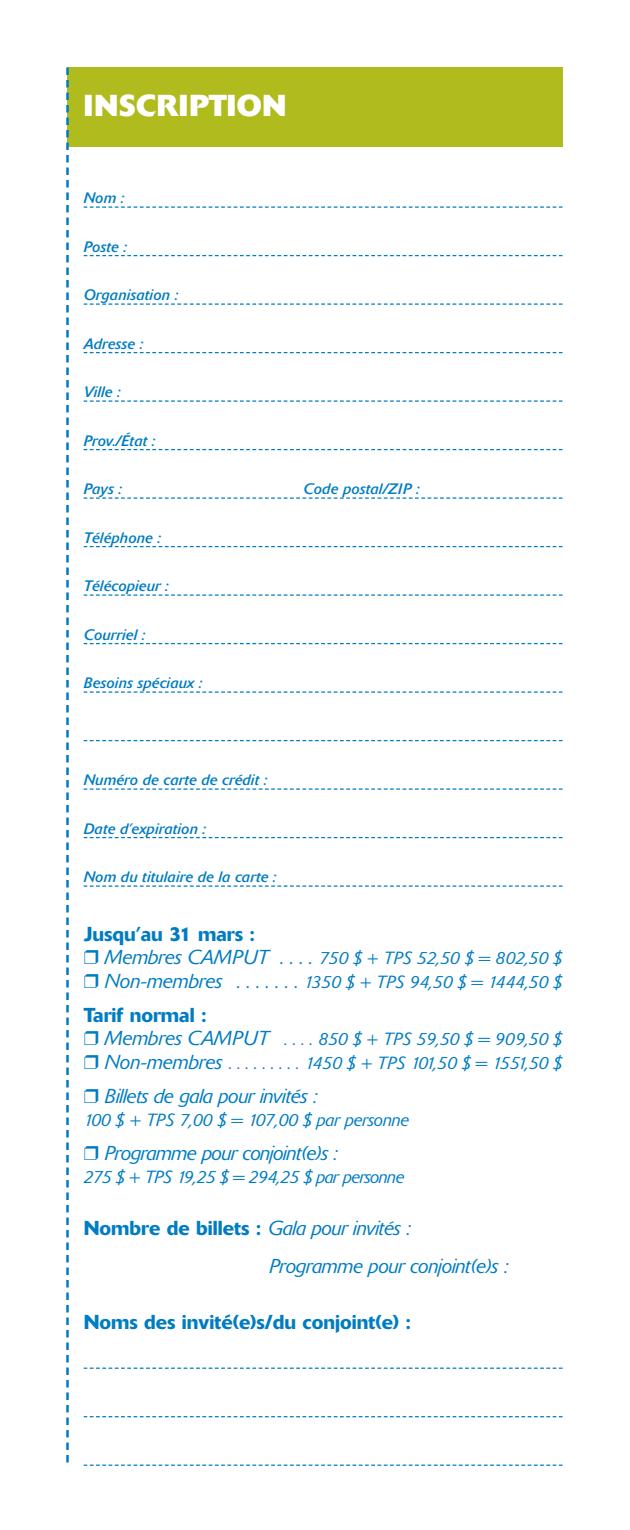
<style>
.page{position:relative;width:630px;height:1530px;background:#fff}
.page>*{position:absolute;margin:0;border:0;box-sizing:border-box;transform-origin:0 0}
.t1{font:700 30px "Delta";letter-spacing:.02em;color:#fff}
.t2{font:italic 300 20px/38.2px "Delta";letter-spacing:-.01em;color:#007cc2}
.t3{font:500 20px "Delta";color:#007cc2}
.t4{font:italic 300 17.5px/23.5px "Delta";color:#007cc2}
.t5{font:italic 300 17.5px "Delta";letter-spacing:-.025em;color:#007cc2}
.t6{font:italic 15px "Delta";color:#007cc2}
.s1{font-size:20px}
.s2{font-weight:500;font-style:normal}
</style>
<div class="page">
<div style="left:68px;top:68px;width:494px;height:78px;background:#b0bb1d"></div>
<svg style="left:84px;top:206px;width:478px;height:2px"></svg>
<svg style="left:84px;top:255px;width:478px;height:1px"></svg>
<svg style="left:84px;top:303px;width:478px;height:2px"></svg>
<svg style="left:84px;top:352px;width:478px;height:1px"></svg>
<svg style="left:84px;top:400px;width:478px;height:2px"></svg>
<svg style="left:84px;top:449px;width:478px;height:1px"></svg>
<svg style="left:84px;top:497px;width:478px;height:2px"></svg>
<svg style="left:84px;top:546px;width:478px;height:1px"></svg>
<svg style="left:84px;top:594px;width:478px;height:2px"></svg>
<svg style="left:84px;top:643px;width:478px;height:1px"></svg>
<svg style="left:84px;top:691px;width:478px;height:2px"></svg>
<svg style="left:84px;top:740px;width:478px;height:1px"></svg>
<svg style="left:84px;top:788px;width:478px;height:2px"></svg>
<svg style="left:84px;top:837px;width:478px;height:1px"></svg>
<svg style="left:84px;top:885px;width:478px;height:2px"></svg>
<svg style="left:84px;top:1368px;width:478px;height:1px"></svg>
<svg style="left:84px;top:1416px;width:478px;height:1px"></svg>
<svg style="left:84px;top:1465px;width:478px;height:1px"></svg>
<svg style="left:66px;top:68px;width:3px;height:1394px"></svg>
<h1 class="t1" style="left:84px;top:95px;width:204px">INSCRIPTION</h1>
<p class="t6" style="left:84px;top:193px;width:43px">Nom :</p>
<p class="t6" style="left:84px;top:241px;width:45px">Poste :</p>
<p class="t6" style="left:84px;top:290px;width:96px">Organisation :</p>
<p class="t6" style="left:84px;top:338px;width:61px">Adresse :</p>
<p class="t6" style="left:84px;top:387px;width:39px">Ville :</p>
<p class="t6" style="left:84px;top:435px;width:73px">Prov./État :</p>
<p class="t6" style="left:84px;top:484px;width:40px">Pays :</p>
<p class="t6" style="left:304px;top:484px;width:118px">Code postal/ZIP :</p>
<p class="t6" style="left:84px;top:532px;width:79px">Téléphone :</p>
<p class="t6" style="left:84px;top:581px;width:87px">Télécopieur :</p>
<p class="t6" style="left:84px;top:629px;width:63px">Courriel :</p>
<p class="t6" style="left:84px;top:678px;width:120px">Besoins spéciaux :</p>
<p class="t6" style="left:84px;top:775px;width:185px">Numéro de carte de crédit :</p>
<p class="t6" style="left:84px;top:823px;width:124px">Date d’expiration :</p>
<p class="t6" style="left:84px;top:872px;width:195px">Nom du titulaire de la carte :</p>
<p class="t3" style="left:84px;top:927px;width:173px">Jusqu’au 31 mars :</p>
<p class="t4" style="left:84px;top:948px;width:480px">❒ <span class="s1">Membres CAMPUT . . . .</span> 750 $ + TPS 52,50 $ = 802,50 $ ❒ <span class="s1">Non-membres . . . . . . .</span> 1350 $ + TPS 94,50 $ = 1444,50 $</p>
<p class="t3" style="left:84px;top:1008px;width:125px">Tarif normal :</p>
<p class="t4" style="left:84px;top:1029px;width:480px">❒ <span class="s1">Membres CAMPUT</span> . . . . 850 $ + TPS 59,50 $ = 909,50 $ ❒ <span class="s1">Non-membres</span> . . . . . . . . . 1450 $ + TPS 101,50 $ = 1551,50 $</p>
<p class="t2" style="left:84px;top:1079px;width:236px">❒ Billets de gala pour invités :</p>
<p class="t4" style="left:84px;top:1109px;width:327px">100 $ + TPS 7,00 $ = 107,00 $ par personne</p>
<p class="t2" style="left:84px;top:1136px;width:256px">❒ Programme pour conjoint(e)s :</p>
<p class="t5" style="left:84px;top:1171px;width:322px">275 $ + TPS 19,25 $ = 294,25 $ par personne</p>
<p class="t2" style="left:269px;top:1210px;width:241px;text-indent:-186px"><span class="s2">Nombre de billets :</span> Gala pour invités :<br>Programme pour conjoint(e)s :</p>
<p class="t3" style="left:84px;top:1315px;width:329px">Noms des invité(e)s/du conjoint(e) :</p>
</div>
